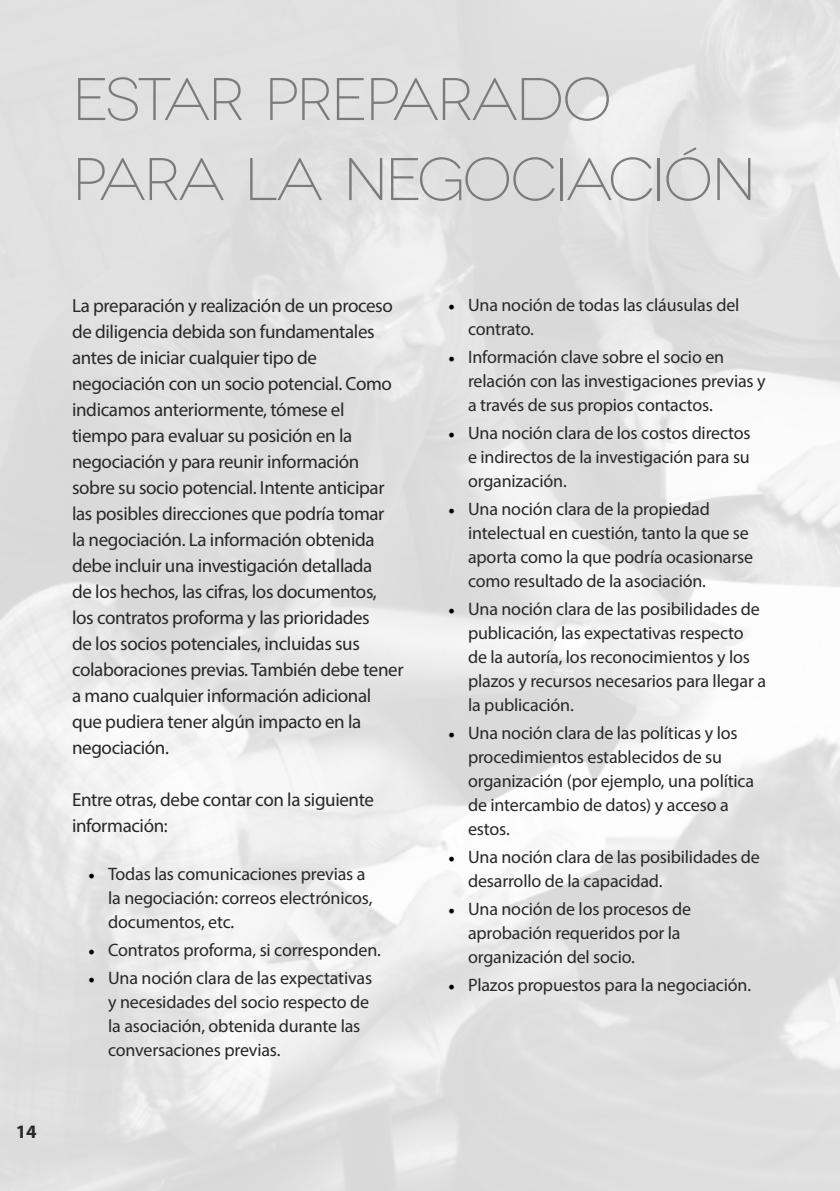
<style>
.page{position:relative;width:840px;height:1191px;background:#fff}
.page>*{position:absolute;margin:0;border:0;box-sizing:border-box;transform-origin:0 0}
.t1{font:300 expanded 60px/80px "Novecento";letter-spacing:-.04em;color:#7b7b7b}
.t2{font:19px/26px "Myriad Pro";letter-spacing:-.02em;color:#282828}
.t3{font:700 19px "Myriad Pro";color:#282828}
.t4{font:18px/24px "Myriad Pro";letter-spacing:-.01em;color:#282828}
.s1{font-family:"Minion Pro";color:#000}
</style>
<div class="page">
<h1 class="t1" style="left:72px;top:60px;width:684px">ESTAR PREPARADO<br>PARA LA NEGOCIACIÓN</h1>
<p class="t3" style="left:16px;top:1119px;width:22px">14</p>
<p class="t2" style="left:72px;top:292px;width:333px">La preparación y realización de un proceso de diligencia debida son fundamentales antes de iniciar cualquier tipo de negociación con un socio potencial. Como indicamos anteriormente, tómese el tiempo para evaluar su posición en la negociación y para reunir información sobre su socio potencial. Intente anticipar las posibles direcciones que podría tomar<br>la negociación. La información obtenida debe incluir una investigación detallada<br>de los hechos, las cifras, los documentos,<br>los contratos proforma y las prioridades<br>de los socios potenciales, incluidas sus colaboraciones previas. También debe tener a mano cualquier información adicional que pudiera tener algún impacto en la negociación.</p>
<p class="t2" style="left:72px;top:786px;width:303px">Entre otras, debe contar con la siguiente información:</p>
<p class="t4" style="left:108px;top:862px;width:266px;text-indent:-20px"><span class="s1">•</span> Todas las comunicaciones previas a la negociación: correos electrónicos, documentos, etc.</p>
<p class="t4" style="left:88px;top:938px;width:294px"><span class="s1">•</span> Contratos proforma, si corresponden.</p>
<p class="t4" style="left:108px;top:966px;width:265px;text-indent:-20px"><span class="s1">•</span> Una noción clara de las expectativas y necesidades del socio respecto de la asociación, obtenida durante las conversaciones previas.</p>
<p class="t4" style="left:468px;top:293px;width:273px;text-indent:-20px"><span class="s1">•</span> Una noción de todas las cláusulas del contrato.</p>
<p class="t4" style="left:468px;top:345px;width:299px;text-indent:-20px"><span class="s1">•</span> Información clave sobre el socio en relación con las investigaciones previas y a través de sus propios contactos.</p>
<p class="t4" style="left:468px;top:421px;width:284px;text-align:justify;text-indent:-20px"><span class="s1">•</span> Una noción clara de los costos directos e indirectos de la investigación para su organización.</p>
<p class="t4" style="left:468px;top:497px;width:286px;text-indent:-20px"><span class="s1">•</span> Una noción clara de la propiedad intelectual en cuestión, tanto la que se aporta como la que podría ocasionarse como resultado de la asociación.</p>
<p class="t4" style="left:468px;top:597px;width:299px;text-indent:-20px"><span class="s1">•</span> Una noción clara de las posibilidades de publicación, las expectativas respecto de la autoría, los reconocimientos y los plazos y recursos necesarios para llegar a la publicación.</p>
<p class="t4" style="left:468px;top:721px;width:287px;text-indent:-20px"><span class="s1">•</span> Una noción clara de las políticas y los procedimientos establecidos de su organización (por ejemplo, una política de intercambio de datos) y acceso a estos.</p>
<p class="t4" style="left:468px;top:845px;width:293px;text-indent:-20px"><span class="s1">•</span> Una noción clara de las posibilidades de desarrollo de la capacidad.</p>
<p class="t4" style="left:468px;top:897px;width:224px;text-indent:-20px"><span class="s1">•</span> Una noción de los procesos de aprobación requeridos por la organización del socio.</p>
<p class="t4" style="left:448px;top:973px;width:304px"><span class="s1">•</span> Plazos propuestos para la negociación.</p>
</div>
